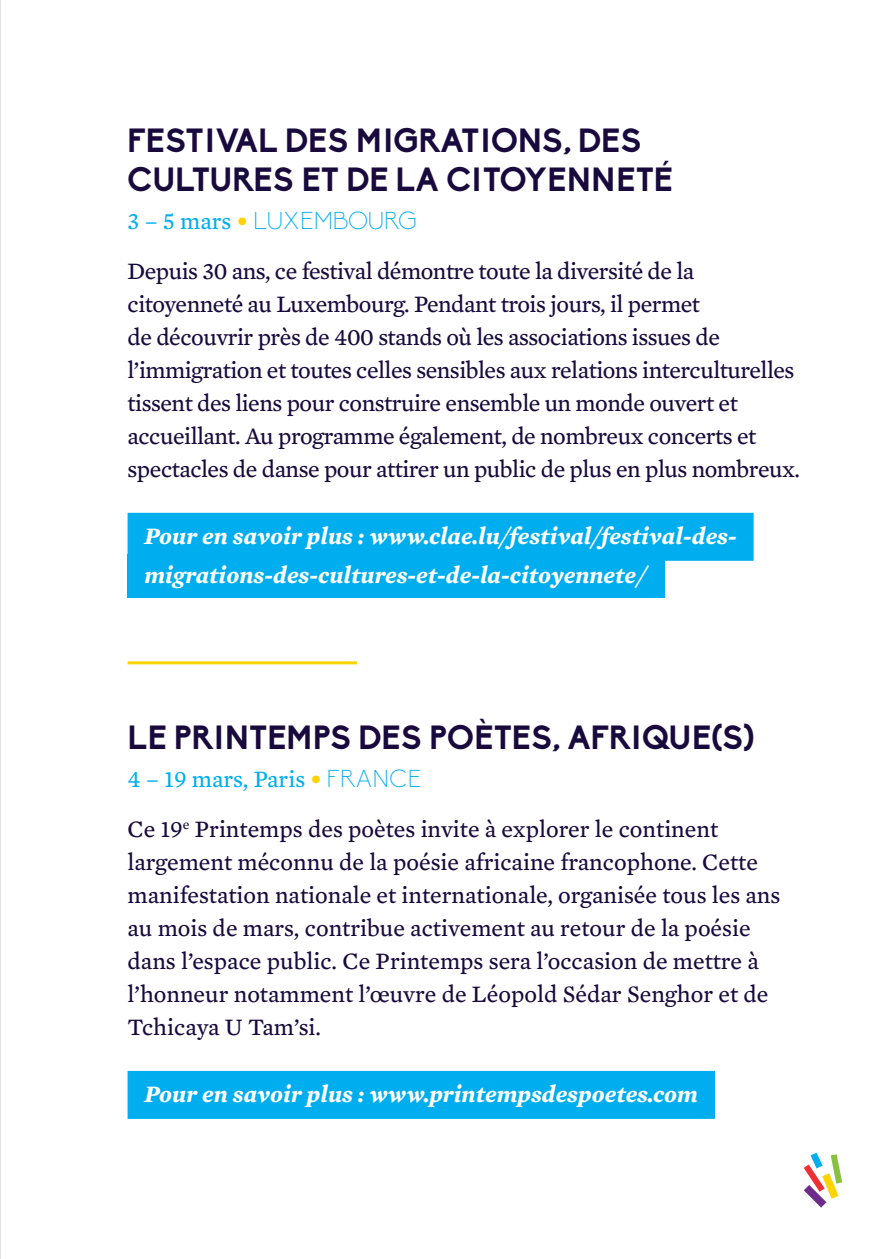
<style>
.page{position:relative;width:893px;height:1259px;background:#fff}
.page>*{position:absolute;margin:0;border:0;box-sizing:border-box;transform-origin:0 0}
.TITRE{font:700 33px/39px "Biko";letter-spacing:-.005em;color:#190a3d}
.texte_courant{font:24px/33px "Mercury Text G3 Roman";letter-spacing:-.02em;color:#190a3d}
.texte_courant-2{font:24px/33px "Mercury Text G3 Roman";color:#190a3d}
.Info_plus{font:italic 700 24px/39px "Mercury Text G1";color:#fff}
.Sous-titre{font:24px "Mercury Text G3 Roman";color:#00aeef}
.Sous-titre-2{font:300 24px "Biko";color:#00aeef}
.s1{font-family:"Mercury Text G3 Roman";font-weight:400}
.s2{font-family:"Mercury Display";font-weight:700;color:#fed304}
.s3{font-family:"Biko";font-weight:300}
</style>
<div class="page">
<svg style="left:804px;top:1152px;width:38px;height:55px"></svg>
<hr style="left:0;top:0;width:1px;height:1259px;background:#c7c8ca">
<div style="left:128px;top:554px;width:537px;height:43px;background:#00aeef"></div>
<div style="left:128px;top:513px;width:626px;height:48px;background:#00aeef"></div>
<hr style="left:128px;top:661px;width:229px;height:3px;background:#fed304">
<div style="left:128px;top:1071px;width:587px;height:48px;background:#00aeef"></div>
<p class="TITRE" style="left:128px;top:122px;width:547px">FESTIVAL DES MIGRATIONS, DES<br>CULTURES ET DE LA CITOYENNETÉ</p>
<p class="Sous-titre-2" style="left:128px;top:207px;width:291px"><span class="s1">3 – 5 mars</span> <span class="s2">•</span> LUXEMBOURG</p>
<p class="texte_courant" style="left:128px;top:254px;width:674px">Depuis 30 ans, ce festival démontre toute la diversité de la citoyenneté au Luxembourg. Pendant trois jours, il permet<br>de découvrir près de 400 stands où les associations issues de l’immigration et toutes celles sensibles aux relations interculturelles tissent des liens pour construire ensemble un monde ouvert et accueillant. Au programme également, de nombreux concerts et spectacles de danse pour attirer un public de plus en plus nombreux.</p>
<p class="Info_plus" style="left:145px;top:516px;width:593px">Pour en savoir plus : www.clae.lu/festival/festival-des&shy;migrations-des-cultures-et-de-la-citoyennete/</p>
<p class="TITRE" style="left:128px;top:718px;width:629px">LE PRINTEMPS DES POÈTES, AFRIQUE(S)</p>
<p class="Sous-titre" style="left:128px;top:764px;width:295px">4 – 19 mars, Paris <span class="s2">•</span> <span class="s3">FRANCE</span></p>
<p class="texte_courant-2" style="left:128px;top:812px;width:654px">Ce 19<sup>e</sup> Printemps des poètes invite à explorer le continent largement méconnu de la poésie africaine francophone. Cette manifestation nationale et internationale, organisée tous les ans au mois de mars, contribue activement au retour de la poésie dans l’espace public. Ce Printemps sera l’occasion de mettre à l’honneur notamment l’œuvre de Léopold Sédar Senghor et de Tchicaya U Tam’si.</p>
<p class="Info_plus" style="left:145px;top:1074px;width:555px">Pour en savoir plus : www.printempsdespoetes.com</p>
</div>
